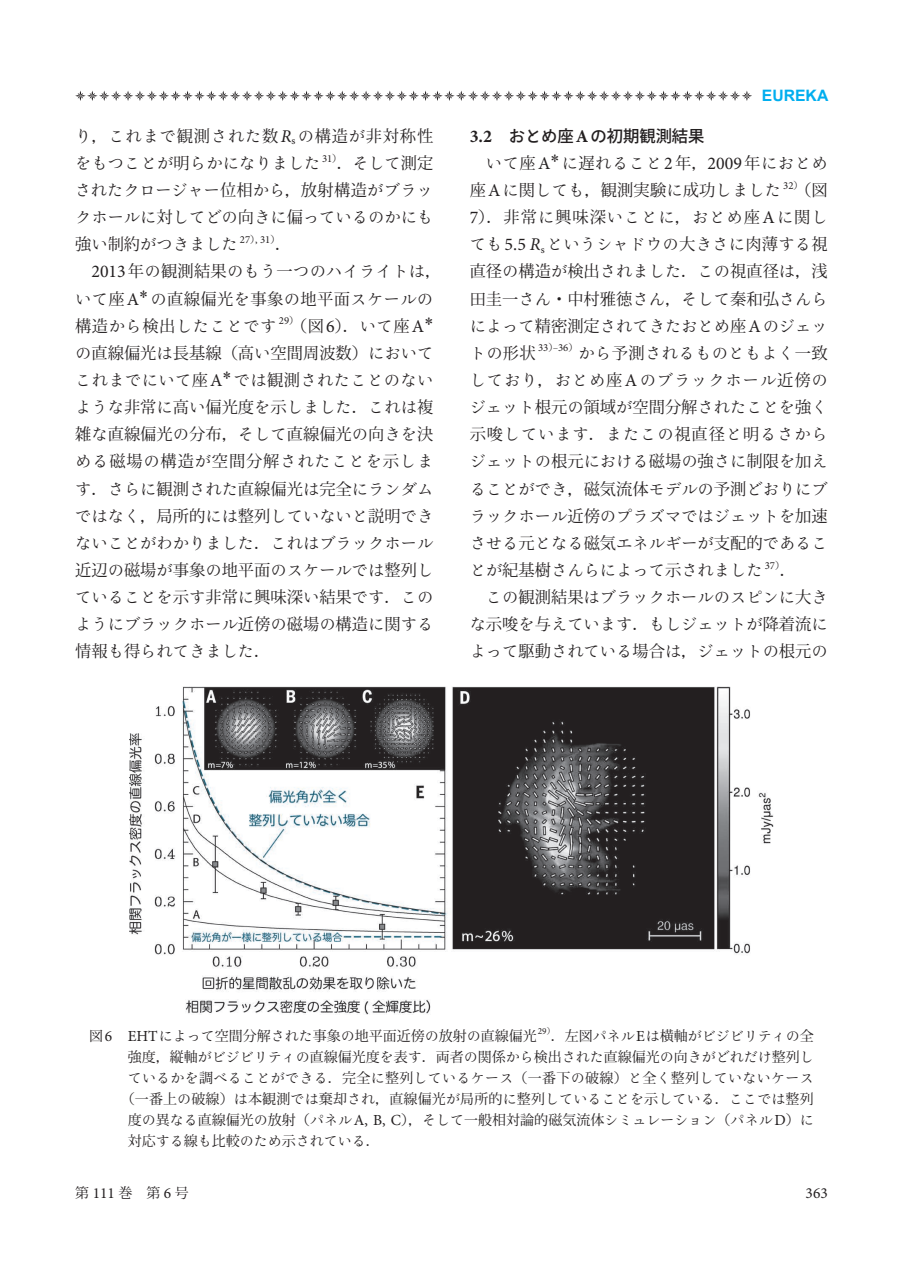
<style>
.page{position:relative;width:903px;height:1275px;background:#fff}
.page>*{position:absolute;margin:0;border:0;box-sizing:border-box;transform-origin:0 0}
.t1{font:16.28px/27.1px "Ryo Text Plus N";color:#231f20;text-align:justify}
.t2{font:16.28px/27.1px "Koz Min Pro";color:#231f20;text-align:right}
.t3{font:16.28px/27.1px "Ryo Text Plus N";letter-spacing:.025em;color:#231f20}
.t4{font:16.28px "Ryo Text Plus N";letter-spacing:.035em;color:#231f20}
.t5{font:500 16.28px "Koz Go Pro";color:#231f20}
.t6{font:700 15.75px "Arial";color:#00aeef}
.t7{font:15.4px "Minion Pro";color:#231f20}
.t8{font:14px/21px "Koz Min Pro";color:#231f20;text-align:center}
.t9{font:14px "Ryo Text Plus N";letter-spacing:.02em;color:#231f20}
.t10{font:14px "Ryo Text Plus N";color:#231f20}
.t11{font:10.67px "Minion Pro";color:#231f20}
.t12{font:9.28px "Minion Pro";color:#231f20}
.s1{font-family:"Koz Min Pro"}
.s2{font-family:"Minion Pro";font-style:italic;font-size:17.85px}
.s3{font-family:"Koz Min Pro";font-size:9.8px}
.s4{font-family:"Ryo Text Plus N"}
.s5{font-family:"Minion Pro";font-size:17.85px}
.s6{font-family:"Times New Roman";font-size:17.85px}
.s7{font-family:"Minion Pro";font-weight:700;font-size:17.85px}
.s8{font-family:"Ryo Gothic Plus N"}
.s9{font-family:"Minion Pro";font-size:15.4px}
.s10{font-family:"Koz Min Pro";font-size:8.4px}
</style>
<div class="page">
<img style="left:129px;top:686px;width:645px;height:328px">
<svg style="left:75px;top:91px;width:677px;height:10px"></svg>
<p class="t1" style="left:75px;top:122px;width:360px">り<span class="s1">，</span>これまで<span class="s1">観測</span>された<span class="s1">数</span><span class="s2">R</span><sub>s</sub> の<span class="s1">構造</span>が<span class="s1">非対称性</span>をもつことが<span class="s1">明</span>らかになりました</p>
<p class="t11" style="left:322px;top:151px;width:21px">31<span class="s3">）</span></p>
<p class="t2" style="left:337px;top:149px;width:98px">．<span class="s4">そして</span>測定</p>
<p class="t1" style="left:75px;top:177px;width:360px">されたクロージャー<span class="s1">位相</span>から<span class="s1">，放射構造</span>がブラックホールに<span class="s1">対</span>してどの<span class="s1">向</span>きに<span class="s1">偏</span>っているのかにも<span class="s1">強</span>い<span class="s1">制約</span>がつきました</p>
<p class="t11" style="left:240px;top:232px;width:42px">27<span class="s3">）</span>, 31<span class="s3">）</span></p>
<p class="t2" style="left:275px;top:230px;width:18px">．</p>
<p class="t3" style="left:75px;top:258px;width:368px;text-indent:16px"><span class="s5">2013</span><span class="s1">年</span>の<span class="s1">観測結果</span>のもう<span class="s1">一</span>つのハイライトは<span class="s1">，</span>いて<span class="s1">座</span><span class="s5">A</span><span class="s6">*</span>の<span class="s1">直線偏光</span>を<span class="s1">事象</span>の<span class="s1">地平面</span>スケールの<span class="s1">構造</span>から<span class="s1">検出</span>したことです</p>
<p class="t11" style="left:279px;top:314px;width:22px">29<span class="s3">）</span></p>
<p class="t2" style="left:75px;top:312px;width:360px">（図<span class="s5">6</span>）．<span class="s4">いて</span>座<span class="s5">A</span><span class="s6">*<br></span><span class="s4">の</span>直線偏光<span class="s4">は</span>長基線（高<span class="s4">い</span>空間周波数）<span class="s4">において</span></p>
<p class="t3" style="left:75px;top:367px;width:360px">これまでにいて<span class="s1">座</span><span class="s5">A</span><span class="s6">*</span>では<span class="s1">観測</span>されたことのないような<span class="s1">非常</span>に<span class="s1">高</span>い<span class="s1">偏光度</span>を<span class="s1">示</span>しました<span class="s1">．</span>これは<span class="s1">複</span></p>
<p class="t2" style="left:75px;top:420px;width:360px">雑<span class="s4">な</span>直線偏光<span class="s4">の</span>分布，<span class="s4">そして</span>直線偏光<span class="s4">の</span>向<span class="s4">きを</span>決</p>
<p class="t1" style="left:75px;top:448px;width:360px">める<span class="s1">磁場</span>の<span class="s1">構造</span>が<span class="s1">空間分解</span>されたことを<span class="s1">示</span>します<span class="s1">．</span>さらに<span class="s1">観測</span>された<span class="s1">直線偏光</span>は<span class="s1">完全</span>にランダムではなく<span class="s1">，局所的</span>には<span class="s1">整列</span>していないと<span class="s1">説明</span>できないことがわかりました<span class="s1">．</span>これはブラックホール</p>
<p class="t2" style="left:75px;top:556px;width:360px">近辺<span class="s4">の</span>磁場<span class="s4">が</span>事象<span class="s4">の</span>地平面<span class="s4">のスケールでは</span>整列<span class="s4">し</span></p>
<p class="t1" style="left:75px;top:584px;width:360px">ていることを<span class="s1">示</span>す<span class="s1">非常</span>に<span class="s1">興味深</span>い<span class="s1">結果</span>です<span class="s1">．</span>このようにブラックホール<span class="s1">近傍</span>の<span class="s1">磁場</span>の<span class="s1">構造</span>に<span class="s1">関</span>する<span class="s1">情報</span>も<span class="s1">得</span>られてきました<span class="s1">．</span></p>
<p class="t6" style="left:762px;top:85px;width:68px">EUREKA</p>
<p class="t5" style="left:470px;top:125px;width:236px"><span class="s7">3.2</span> <span class="s8">おとめ</span>座<span class="s7">A</span><span class="s8">の</span>初期観測結果</p>
<p class="t4" style="left:486px;top:153px;width:343px">いて<span class="s1">座</span><span class="s5">A</span><span class="s6">*</span>に<span class="s1">遅</span>れること<span class="s5">2</span><span class="s1">年，</span><span class="s5">2009</span><span class="s1">年</span>におとめ</p>
<p class="t2" style="left:470px;top:176px;width:313px">座<span class="s5">A</span><span class="s4">に</span>関<span class="s4">しても</span>，観測実験<span class="s4">に</span>成功<span class="s4">しました</span></p>
<p class="t11" style="left:783px;top:178px;width:22px">32<span class="s3">）</span></p>
<p class="t2" style="left:470px;top:176px;width:360px">（図<br><span class="s5">7</span>）．非常<span class="s4">に</span>興味深<span class="s4">いことに</span>，<span class="s4">おとめ</span>座<span class="s5">A</span><span class="s4">に</span>関<span class="s4">し</span></p>
<p class="t1" style="left:470px;top:231px;width:360px">ても<span class="s5">5.5</span> <span class="s2">R</span><sub>s</sub> というシャドウの<span class="s1">大</span>きさに<span class="s1">肉薄</span>する<span class="s1">視</span></p>
<p class="t2" style="left:470px;top:257px;width:360px;text-align:left">直径<span class="s4">の</span>構造<span class="s4">が</span>検出<span class="s4">されました</span>．<span class="s4">この</span>視直径<span class="s4">は</span>，浅田圭一<span class="s4">さん</span>・中村雅徳<span class="s4">さん</span>，<span class="s4">そして</span>秦和弘<span class="s4">さんら</span></p>
<p class="t1" style="left:470px;top:312px;width:360px">によって<span class="s1">精密測定</span>されてきたおとめ<span class="s1">座</span><span class="s5">A</span>のジェットの<span class="s1">形状</span></p>
<p class="t11" style="left:538px;top:341px;width:42px">33<span class="s3">）‒</span>36<span class="s3">）</span></p>
<p class="t1" style="left:470px;top:339px;width:360px;text-indent:109px">から<span class="s1">予測</span>されるものともよく<span class="s1">一致</span>しており<span class="s1">，</span>おとめ<span class="s1">座</span><span class="s5">A</span>のブラックホール<span class="s1">近傍</span>のジェット<span class="s1">根元</span>の<span class="s1">領域</span>が<span class="s1">空間分解</span>されたことを<span class="s1">強</span>く<span class="s1">示唆</span>しています<span class="s1">．</span>またこの<span class="s1">視直径</span>と<span class="s1">明</span>るさからジェットの<span class="s1">根元</span>における<span class="s1">磁場</span>の<span class="s1">強</span>さに<span class="s1">制限</span>を<span class="s1">加</span>えることができ<span class="s1">，磁気流体</span>モデルの<span class="s1">予測</span>どおりにブラックホール<span class="s1">近傍</span>のプラズマではジェットを<span class="s1">加速</span>させる<span class="s1">元</span>となる<span class="s1">磁気</span>エネルギーが<span class="s1">支配的</span>であることが<span class="s1">紀基樹</span>さんらによって<span class="s1">示</span>されました</p>
<p class="t11" style="left:765px;top:558px;width:22px">37<span class="s3">）</span></p>
<p class="t2" style="left:780px;top:556px;width:18px">．</p>
<p class="t1" style="left:470px;top:584px;width:360px;text-indent:16px">この<span class="s1">観測結果</span>はブラックホールのスピンに<span class="s1">大</span>きな<span class="s1">示唆</span>を<span class="s1">与</span>えています<span class="s1">．</span>もしジェットが<span class="s1">降着流</span>によって<span class="s1">駆動</span>されている<span class="s1">場合</span>は<span class="s1">，</span>ジェットの<span class="s1">根元</span>の</p>
<p class="t8" style="left:89px;top:1025px;width:449px">図<span class="s9">6 EHT</span><span class="s4">によって</span>空間分解<span class="s4">された</span>事象<span class="s4">の</span>地平面近傍<span class="s4">の</span>放射<span class="s4">の</span>直線偏光</p>
<p class="t12" style="left:538px;top:1025px;width:19px">29<span class="s10">）</span></p>
<p class="t10" style="left:551px;top:1027px;width:264px"><span class="s1">．左図</span>パネル<span class="s9">E</span>は<span class="s1">横軸</span>がビジビリティの<span class="s1">全</span></p>
<p class="t8" style="left:128px;top:1046px;width:687px">強度，縦軸<span class="s4">がビジビリティの</span>直線偏光度<span class="s4">を</span>表<span class="s4">す</span>．両者<span class="s4">の</span>関係<span class="s4">から</span>検出<span class="s4">された</span>直線偏光<span class="s4">の</span>向<span class="s4">きがどれだけ</span>整列<span class="s4">し</span></p>
<p class="t9" style="left:128px;top:1069px;width:687px">ているかを<span class="s1">調</span>べることができる<span class="s1">．完全</span>に<span class="s1">整列</span>しているケース<span class="s1">（一番下</span>の<span class="s1">破線）</span>と<span class="s1">全</span>く<span class="s1">整列</span>していないケース</p>
<p class="t8" style="left:121px;top:1088px;width:695px">（一番上<span class="s4">の</span>破線）<span class="s4">は</span>本観測<span class="s4">では</span>棄却<span class="s4">され</span>，直線偏光<span class="s4">が</span>局所的<span class="s4">に</span>整列<span class="s4">していることを</span>示<span class="s4">している</span>．<span class="s4">ここでは</span>整列度<span class="s4">の</span>異<span class="s4">なる</span>直線偏光<span class="s4">の</span>放射（<span class="s4">パネル</span><span class="s9">A, B, C</span>），<span class="s4">そして</span>一般相対論的磁気流体<span class="s4">シミュレーション</span>（<span class="s4">パネル</span><span class="s9">D</span>）<span class="s4">に</span></p>
<p class="t10" style="left:128px;top:1132px;width:253px"><span class="s1">対応</span>する<span class="s1">線</span>も<span class="s1">比較</span>のため<span class="s1">示</span>されている<span class="s1">．</span></p>
<p class="t8" style="left:75px;top:1182px;width:115px">第 <span class="s9">111</span> 巻　第 <span class="s9">6</span> 号</p>
<p class="t7" style="left:805px;top:1182px;width:24px">363</p>
</div>
